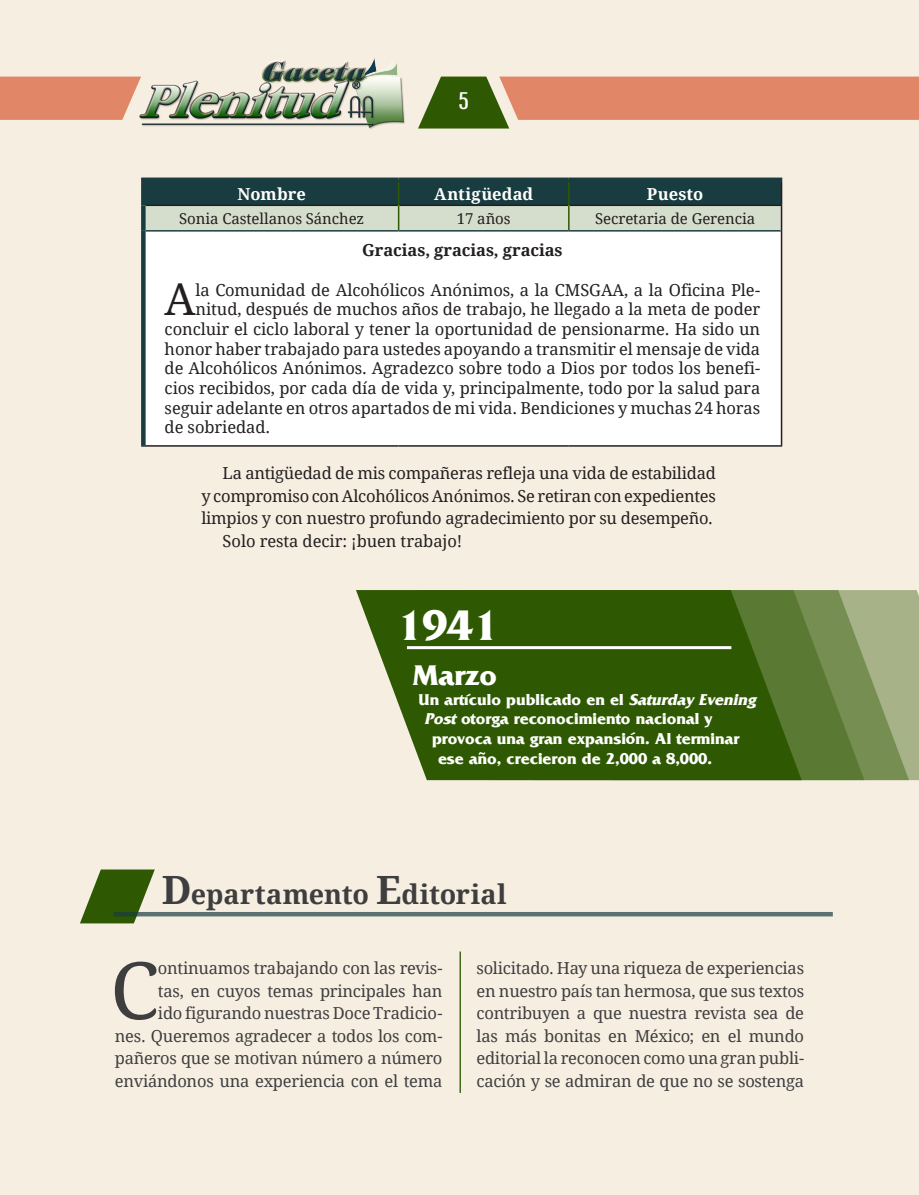
<style>
.page{position:relative;width:919px;height:1195px;background:#fff}
.page>*{position:absolute;margin:0;border:0;box-sizing:border-box;transform-origin:0 0}
._02__Cuerpo_de_Texto{font:79.5px "Droid Serif";color:#3e3e3f}
._02__Cuerpo_de_Texto-2{font:700 45px "Fritz";color:#fff}
._06__INTERIOR_tabla{font:44.1px "Droid Serif";color:#231f20}
._02__Cuerpo_de_Texto-3{font:700 30px "Fritz";letter-spacing:-.005em;color:#fff}
._01__Titulo{font:700 27px "Droid Serif";color:#3e3e3f}
.t1{font:500 24px "Hagin Caps";color:#fff}
._06__INTERIOR_tabla-2{font:16.5px "Droid Serif";letter-spacing:-.005em;color:#231f20}
._02__Cuerpo_de_Texto-4{font:16.5px/22.5px "Droid Serif";letter-spacing:-.015em;color:#3e3e3f;text-align:right}
._02__Cuerpo_de_Texto-5{font:16.5px/22.5px "Droid Serif";letter-spacing:-.015em;color:#231f20;text-align:justify}
._02__Cuerpo_de_Texto-6{font:700 16.5px "Fritz";letter-spacing:-.005em;color:#fff}
._06__INTERIOR_tabla-3{font:700 16.5px "Droid Serif";letter-spacing:-.005em;color:#231f20}
._05__TITULO_tabla{font:700 16.5px "Droid Serif";letter-spacing:.005em;color:#fff}
._06__INTERIOR_tabla-4{font:15px "Droid Serif";letter-spacing:-.005em;color:#231f20}
.s1{font-style:italic}
.s2{font-size:39px}
</style>
<div class="page">
<div style="left:0;top:0;width:918px;height:1195px;background:#f7eee2"></div>
<div style="left:0;top:77px;width:102px;height:43px;background:#e18767"></div>
<svg style="left:442px;top:77px;width:476px;height:52px"></svg>
<img style="left:102px;top:58px;width:340px;height:71px">
<div style="left:143px;top:231px;width:638px;height:215px;background:#fff"></div>
<hr style="left:569px;top:205px;width:213px;height:1px;background:#231f20">
<hr style="left:141px;top:445px;width:257px;height:2px;background:#231f20">
<hr style="left:398px;top:445px;width:170px;height:2px;background:#231f20">
<hr style="left:568px;top:445px;width:214px;height:2px;background:#231f20">
<hr style="left:780px;top:182px;width:2px;height:23px;background:#231f20">
<hr style="left:780px;top:206px;width:2px;height:25px;background:#231f20">
<hr style="left:780px;top:231px;width:2px;height:214px;background:#231f20">
<hr style="left:141px;top:178px;width:257px;height:4px;background:#193c40">
<div style="left:141px;top:182px;width:5px;height:23px;background:#193c40"></div>
<hr style="left:398px;top:178px;width:170px;height:4px;background:#193c40">
<hr style="left:568px;top:178px;width:214px;height:4px;background:#193c40">
<div style="left:141px;top:205px;width:5px;height:26px;background:#193c40"></div>
<div style="left:141px;top:231px;width:5px;height:214px;background:#193c40"></div>
<hr style="left:146px;top:230px;width:252px;height:2px;background:#193c40">
<hr style="left:398px;top:230px;width:170px;height:2px;background:#193c40">
<hr style="left:568px;top:230px;width:212px;height:2px;background:#193c40">
<svg style="left:143px;top:182px;width:638px;height:49px;background:#748983"></svg>
<svg style="left:864px;top:590px;width:54px;height:190px;background:#9aa87a"></svg>
<svg style="left:801px;top:590px;width:63px;height:190px;background:#6d8748"></svg>
<svg style="left:356px;top:590px;width:445px;height:190px;background:#426718"></svg>
<hr style="left:407px;top:646px;width:324px;height:3px;background:#fff">
<svg style="left:80px;top:869px;width:75px;height:54px"></svg>
<hr style="left:113px;top:912px;width:719px;height:4px;background:#5c7170">
<hr style="left:459px;top:951px;width:2px;height:142px;background:#436a1b">
<h3 class="t1" style="left:458px;top:86px;width:12px">5</h3>
<p class="_05__TITULO_tabla" style="left:237px;top:183px;width:70px">Nombre</p>
<p class="_05__TITULO_tabla" style="left:434px;top:183px;width:100px">Antigüedad</p>
<p class="_05__TITULO_tabla" style="left:647px;top:183px;width:58px">Puesto</p>
<p class="_06__INTERIOR_tabla-4" style="left:179px;top:209px;width:187px">Sonia Castellanos Sánchez</p>
<p class="_06__INTERIOR_tabla-4" style="left:457px;top:209px;width:55px">17 años</p>
<p class="_06__INTERIOR_tabla-4" style="left:595px;top:209px;width:162px">Secretaria de Gerencia</p>
<p class="_06__INTERIOR_tabla-3" style="left:362px;top:240px;width:202px">Gracias, gracias, gracias</p>
<p class="_06__INTERIOR_tabla" style="left:165px;top:272px;width:33px">A</p>
<p class="_06__INTERIOR_tabla-2" style="left:195px;top:279px;width:566px">la Comunidad de Alcohólicos Anónimos, a la CMSGAA, a la Oficina Ple-</p>
<p class="_06__INTERIOR_tabla-2" style="left:195px;top:299px;width:566px">nitud, después de muchos años de trabajo, he llegado a la meta de poder</p>
<p class="_06__INTERIOR_tabla-2" style="left:165px;top:319px;width:597px">concluir el ciclo laboral y tener la oportunidad de pensionarme. Ha sido un</p>
<p class="_06__INTERIOR_tabla-2" style="left:165px;top:338px;width:597px">honor haber trabajado para ustedes apoyando a transmitir el mensaje de vida</p>
<p class="_06__INTERIOR_tabla-2" style="left:165px;top:358px;width:597px">de Alcohólicos Anónimos. Agradezco sobre todo a Dios por todos los benefi-</p>
<p class="_06__INTERIOR_tabla-2" style="left:165px;top:378px;width:597px">cios recibidos, por cada día de vida y, principalmente, todo por la salud para</p>
<p class="_06__INTERIOR_tabla-2" style="left:165px;top:397px;width:597px">seguir adelante en otros apartados de mi vida. Bendiciones y muchas 24 horas</p>
<p class="_06__INTERIOR_tabla-2" style="left:165px;top:417px;width:107px">de sobriedad.</p>
<p class="_02__Cuerpo_de_Texto-5" style="left:201px;top:462px;width:516px;text-indent:21px">La antigüedad de mis compañeras refleja una vida de estabilidad y compromiso con Alcohólicos Anónimos. Se retiran con expedientes limpios y con nuestro profundo agradecimiento por su desempeño.</p>
<p class="_02__Cuerpo_de_Texto-5" style="left:223px;top:530px;width:241px">Solo resta decir: ¡buen trabajo!</p>
<p class="_02__Cuerpo_de_Texto-2" style="left:397px;top:597px;width:103px">1941</p>
<p class="_02__Cuerpo_de_Texto-3" style="left:412px;top:656px;width:86px">Marzo</p>
<p class="_02__Cuerpo_de_Texto-6" style="left:418px;top:689px;width:338px">Un artículo publicado en el <span class="s1">Saturday Evening</span></p>
<p class="_02__Cuerpo_de_Texto-6" style="left:424px;top:708px;width:289px"><span class="s1">Post</span> otorga reconocimiento nacional y</p>
<p class="_02__Cuerpo_de_Texto-6" style="left:432px;top:728px;width:309px">provoca una gran expansión. Al terminar</p>
<p class="_02__Cuerpo_de_Texto-6" style="left:438px;top:748px;width:275px">ese año, crecieron de 2,000 a 8,000.</p>
<p class="_01__Titulo" style="left:162px;top:877px;width:346px"><span class="s2">D</span>epartamento <span class="s2">E</span>ditorial</p>
<p class="_02__Cuerpo_de_Texto" style="left:110px;top:941px;width:50px">C</p>
<p class="_02__Cuerpo_de_Texto-4" style="left:115px;top:957px;width:329px">ontinuamos trabajando con las revis-<br>tas, en cuyos temas principales han<br>ido figurando nuestras Doce Tradicio-<br>nes. Queremos agradecer a todos los com&shy;pañeros que se motivan número a número enviándonos una experiencia con el tema</p>
<p class="_02__Cuerpo_de_Texto-4" style="left:476px;top:957px;width:329px;text-align:justify">solicitado. Hay una riqueza de experiencias en nuestro país tan hermosa, que sus textos contribuyen a que nuestra revista sea de las más bonitas en México; en el mundo editorial la reconocen como una gran publi&shy;cación y se admiran de que no se sostenga</p>
</div>
